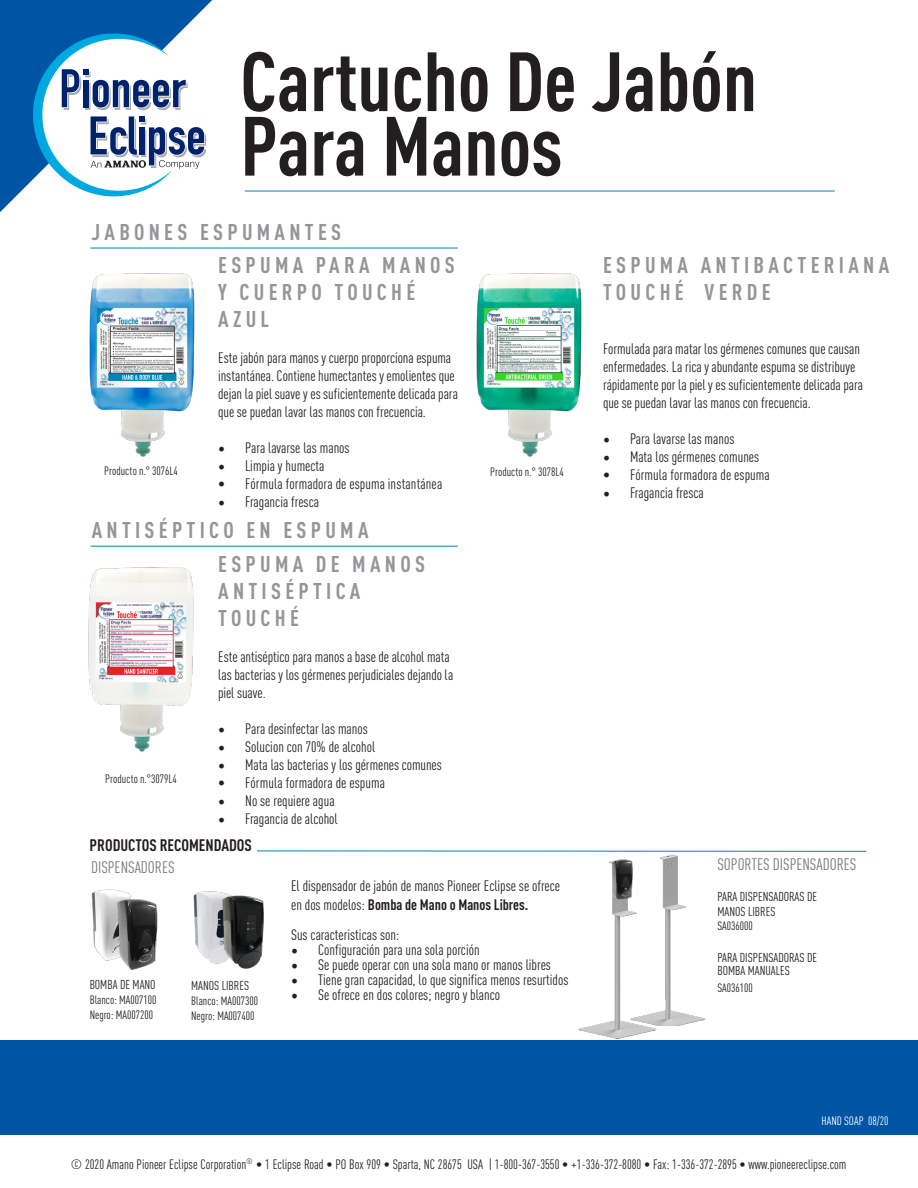
<style>
.page{position:relative;width:918px;height:1188px;background:#fff}
.page>*{position:absolute;margin:0;border:0;box-sizing:border-box;transform-origin:0 0}
.t1{font:700 82.5px "DIN Cond";color:#231f20}
.t2{font:700 22.5px/27px "DIN Cond";letter-spacing:.19em;color:#939598}
.Pa1{font:16.5px "DIN Cond";color:#7a7778}
.Pa1-2{font:700 16.5px "DIN Cond";color:#231f20}
.tech__info{font:15px/18px "DIN Cond";color:#231f20}
.tech__info-2{font:700 15px "DIN Cond";color:#231f20}
.t3{font:13.5px "DIN Cond";color:#231f20}
.Pa1-3{font:12.75px/15.3px "DIN Cond";color:#211d1e}
.t4{font:12.75px "DIN Cond";color:#231f20}
.t5{font:12px "DIN Cond";color:#231f20}
.Pa1-4{font:12px "DIN Cond";color:#211d1e}
.t6{font:12px "DIN Cond";color:#fff}
.s1{font-family:"Minion Pro";font-size:18px}
.s2{font-weight:400}
.s3{color:#231f20}
</style>
<div class="page">
<svg style="left:0;top:0;width:212px;height:212px;fill:#0054a4"></svg>
<div style="left:0;top:1040px;width:918px;height:95px;background:#0054a4"></div>
<hr style="left:90px;top:248px;width:368px;height:1px;background:#0084b7">
<hr style="left:245px;top:191px;width:590px;height:1px;background:#0084b7">
<img style="left:476px;top:273px;width:106px;height:184px">
<img style="left:89px;top:273px;width:106px;height:184px">
<img style="left:88px;top:567px;width:106px;height:185px">
<hr style="left:90px;top:546px;width:368px;height:1px;background:#0084b7">
<svg style="left:257px;top:850px;width:610px;height:2px"></svg>
<img style="left:91px;top:890px;width:13px;height:69px">
<img style="left:104px;top:889px;width:54px;height:81px">
<img style="left:193px;top:891px;width:24px;height:73px">
<img style="left:217px;top:891px;width:47px;height:78px">
<img style="left:628px;top:850px;width:79px;height:176px">
<img style="left:577px;top:851px;width:84px;height:188px">
<svg style="left:33px;top:33px;width:173px;height:163px"></svg>
<p class="t1" style="left:240px;top:31px;width:518px">Cartucho De Jabón</p>
<p class="t1" style="left:240px;top:96px;width:324px">Para Manos</p>
<p class="t2" style="left:92px;top:218px;width:251px">JABONES ESPUMANTES</p>
<p class="t2" style="left:218px;top:250px;width:238px">ESPUMA PARA MANOS<br>Y CUERPO TOUCHÉ<br>AZUL</p>
<p class="tech__info" style="left:218px;top:348px;width:241px">Este jabón para manos y cuerpo proporciona espuma instantánea. Contiene humectantes y emolientes que dejan la piel suave y es suficientemente delicada para que se puedan lavar las manos con frecuencia.</p>
<p class="tech__info" style="left:218px;top:438px;width:133px"><span class="s1">•</span> Para lavarse las manos</p>
<p class="tech__info" style="left:218px;top:456px;width:108px"><span class="s1">•</span> Limpia y humecta</p>
<p class="tech__info" style="left:218px;top:474px;width:226px">• Fórmula formadora de espuma instantánea</p>
<p class="tech__info" style="left:218px;top:492px;width:102px"><span class="s1">•</span> Fragancia fresca</p>
<p class="t5" style="left:104px;top:464px;width:75px">Producto n.° 3076L4</p>
<p class="t5" style="left:490px;top:465px;width:75px">Producto n.° 3078L4</p>
<p class="t2" style="left:92px;top:516px;width:278px">ANTISÉPTICO EN ESPUMA</p>
<p class="t5" style="left:105px;top:772px;width:73px">Producto n.°3079L4</p>
<p class="t2" style="left:218px;top:550px;width:208px">ESPUMA DE MANOS<br>ANTISÉPTICA</p>
<p class="t2" style="left:218px;top:604px;width:82px">TOUCHÉ</p>
<p class="tech__info" style="left:218px;top:648px;width:237px">Este antiséptico para manos a base de alcohol mata las bacterias y los gérmenes perjudiciales dejando la</p>
<p class="tech__info" style="left:218px;top:684px;width:49px">piel suave.</p>
<p class="tech__info" style="left:218px;top:720px;width:151px"><span class="s1">•</span> Para desinfectar las manos</p>
<p class="tech__info" style="left:218px;top:738px;width:159px"><span class="s1">•</span> Solucion con 70% de alcohol</p>
<p class="tech__info" style="left:218px;top:756px;width:225px"><span class="s1">•</span> Mata las bacterias y los gérmenes comunes</p>
<p class="tech__info" style="left:218px;top:774px;width:168px">• Fórmula formadora de espuma</p>
<p class="tech__info" style="left:218px;top:792px;width:118px"><span class="s1">•</span> No se requiere agua</p>
<p class="tech__info" style="left:218px;top:810px;width:121px"><span class="s1">•</span> Fragancia de alcohol</p>
<p class="Pa1-2" style="left:90px;top:836px;width:164px">PRODUCTOS RECOMENDADOS</p>
<p class="Pa1" style="left:91px;top:858px;width:85px">DISPENSADORES</p>
<p class="t4" style="left:90px;top:978px;width:67px">BOMBA DE MANO</p>
<p class="t5" style="left:90px;top:993px;width:68px">Blanco: MA007100</p>
<p class="t5" style="left:90px;top:1008px;width:65px">Negro: MA007200</p>
<p class="t4" style="left:191px;top:978px;width:59px">MANOS LIBRES</p>
<p class="t5" style="left:191px;top:993px;width:68px">Blanco: MA007300</p>
<p class="t5" style="left:191px;top:1008px;width:65px">Negro: MA007400</p>
<p class="tech__info" style="left:291px;top:877px;width:271px">El dispensador de jabón de manos Pioneer Eclipse se ofrece</p>
<p class="tech__info-2" style="left:291px;top:895px;width:239px"><span class="s2">en dos modelos:</span> Bomba de Mano o Manos Libres.</p>
<p class="tech__info" style="left:291px;top:925px;width:110px">Sus caracteristicas son:</p>
<p class="tech__info" style="left:291px;top:940px;width:190px"><span class="s1">•</span> Configuración para una sola porción</p>
<p class="tech__info" style="left:291px;top:955px;width:261px"><span class="s1">•</span> Se puede operar con una sola mano or manos libres</p>
<p class="tech__info" style="left:291px;top:970px;width:279px"><span class="s1">•</span> Tiene gran capacidad, lo que significa menos resurtidos</p>
<p class="tech__info" style="left:291px;top:985px;width:211px"><span class="s1">•</span> Se ofrece en dos colores; negro y blanco</p>
<p class="t2" style="left:603px;top:250px;width:288px">ESPUMA ANTIBACTERIANA<br>TOUCHÉ VERDE</p>
<p class="tech__info" style="left:603px;top:339px;width:262px">Formulada para matar los gérmenes comunes que causan enfermedades. La rica y abundante espuma se distribuye rápidamente por la piel y es suficientemente delicada para</p>
<p class="tech__info" style="left:603px;top:393px;width:209px">que se puedan lavar las manos con frecuencia.</p>
<p class="tech__info" style="left:603px;top:429px;width:133px"><span class="s1">•</span> Para lavarse las manos</p>
<p class="tech__info" style="left:603px;top:447px;width:158px"><span class="s1">•</span> Mata los gérmenes comunes</p>
<p class="tech__info" style="left:603px;top:465px;width:168px">• Fórmula formadora de espuma</p>
<p class="tech__info" style="left:603px;top:483px;width:102px"><span class="s1">•</span> Fragancia fresca</p>
<p class="Pa1" style="left:717px;top:855px;width:140px">SOPORTES DISPENSADORES</p>
<p class="Pa1-3" style="left:717px;top:888px;width:101px">PARA DISPENSADORAS DE<br><span class="s3">MANOS LIBRES</span></p>
<p class="Pa1-4" style="left:717px;top:919px;width:37px">SA036000</p>
<p class="Pa1-3" style="left:717px;top:950px;width:101px;line-height:13.5px">PARA DISPENSADORAS DE<br>BOMBA MANUALES</p>
<p class="Pa1-4" style="left:717px;top:981px;width:37px">SA036100</p>
<p class="t6" style="left:822px;top:1114px;width:68px">HAND SOAP 08/20</p>
<p class="t3" style="left:71px;top:1156px;width:777px">© 2020 Amano Pioneer Eclipse Corporation<sup>®</sup> • 1 Eclipse Road • PO Box 909 • Sparta, NC 28675 USA | 1-800-367-3550 • +1-336-372-8080 • Fax: 1-336-372-2895 • www.pioneereclipse.com</p>
</div>
